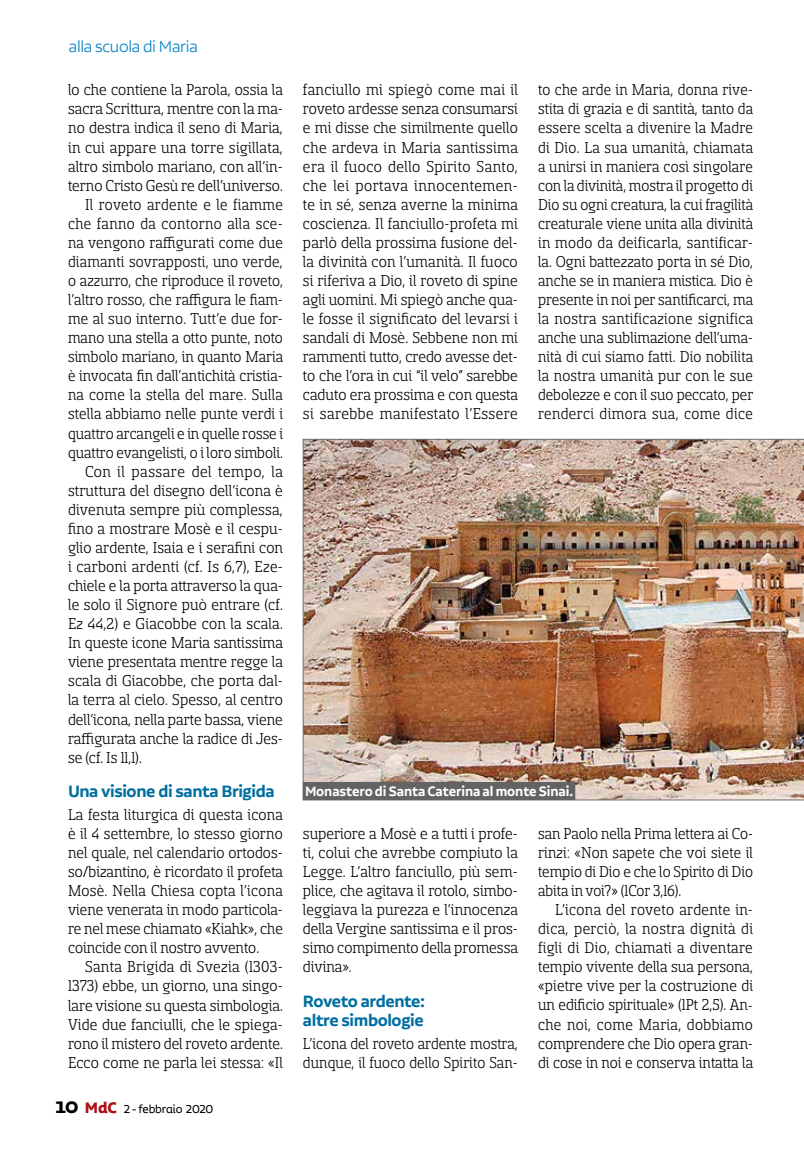
<style>
.page{position:relative;width:804px;height:1149px;background:#fff}
.page>*{position:absolute;margin:0;border:0;box-sizing:border-box;transform-origin:0 0}
.t1{font:600 19.5px/19px "Alvar Essential";letter-spacing:-.02em;color:#006ea0}
.t2{font:300 18.75px "Alvar Essential";letter-spacing:-.02em;color:#0081c9}
.t3{font:17.4px/19px "Sancoale Slab Norm";letter-spacing:.01em;color:#000;text-align:justify;scale:.93 1}
.t4{font:17.4px/19px "Sancoale Slab Norm";letter-spacing:.01em;color:#000;text-align:justify;scale:.91 1}
.t5{font:17.4px/19px "Sancoale Slab Norm";letter-spacing:.01em;color:#000;text-align:justify;scale:.92 1}
.t6{font:17.4px "Sancoale Slab Norm";letter-spacing:.03em;color:#000;scale:.93 1}
.t7{font:600 16.05px "Alvar Pro";letter-spacing:-.005em;color:#fff}
.t8{font:13.5px "Alvar Essential Alt";letter-spacing:-.015em;color:#000}
.s1{font-family:"Latina Essential";font-weight:700;font-size:21px}
.s2{font-weight:700;font-size:18px;color:#ae0e16}
.s3{font-family:"Sancoale Slab Norm Regular Ital"}
</style>
<div class="page">
<img style="left:303px;top:439px;width:501px;height:361px">
<div style="left:303px;top:781px;width:272px;height:18px;background:#646363"></div>
<p class="t2" style="left:69px;top:37px;width:130px">alla scuola di Maria</p>
<p class="t3" style="left:68px;top:81px;width:233px">lo che contiene la Parola, ossia la</p>
<p class="t3" style="left:68px;top:100px;width:232px">sacra Scrittura, mentre con la ma-</p>
<p class="t3" style="left:68px;top:119px;width:232px">no destra indica il seno di Maria,</p>
<p class="t3" style="left:68px;top:138px;width:232px">in cui appare una torre sigillata,</p>
<p class="t3" style="left:68px;top:157px;width:232px">altro simbolo mariano, con all’in-</p>
<p class="t3" style="left:68px;top:176px;width:232px">terno Cristo Gesù re dell’universo.</p>
<p class="t4" style="left:85px;top:195px;width:219px">Il roveto ardente e le fiamme</p>
<p class="t4" style="left:68px;top:214px;width:237px">che fanno da contorno alla sce-</p>
<p class="t4" style="left:68px;top:233px;width:238px">na vengono raffigurati come due</p>
<p class="t4" style="left:68px;top:252px;width:237px">diamanti sovrapposti, uno verde,</p>
<p class="t4" style="left:68px;top:271px;width:237px">o azzurro, che riproduce il roveto,</p>
<p class="t4" style="left:68px;top:290px;width:237px">l’altro rosso, che raffigura le fiam-</p>
<p class="t4" style="left:68px;top:309px;width:237px">me al suo interno. Tutt’e due for-</p>
<p class="t4" style="left:68px;top:328px;width:237px">mano una stella a otto punte, noto</p>
<p class="t4" style="left:68px;top:347px;width:238px">simbolo mariano, in quanto Maria</p>
<p class="t4" style="left:68px;top:366px;width:237px">è invocata fin dall’antichità cristia-</p>
<p class="t4" style="left:68px;top:385px;width:238px">na come la stella del mare. Sulla</p>
<p class="t4" style="left:68px;top:404px;width:238px">stella abbiamo nelle punte verdi i</p>
<p class="t4" style="left:68px;top:424px;width:238px">quattro arcangeli e in quelle rosse i</p>
<p class="t4" style="left:68px;top:443px;width:237px">quattro evangelisti, o i loro simboli.</p>
<p class="t6" style="left:85px;top:463px;width:214px">Con il passare del tempo, la</p>
<p class="t3" style="left:68px;top:481px;width:232px">struttura del disegno dell’icona è</p>
<p class="t3" style="left:68px;top:500px;width:232px">divenuta sempre più complessa,</p>
<p class="t3" style="left:68px;top:519px;width:232px">fino a mostrare Mosè e il cespu-</p>
<p class="t3" style="left:68px;top:538px;width:233px">glio ardente, Isaia e i serafini con</p>
<p class="t3" style="left:68px;top:557px;width:232px">i carboni ardenti (cf. Is 6,7), Eze-</p>
<p class="t3" style="left:68px;top:576px;width:232px">chiele e la porta attraverso la qua-</p>
<p class="t3" style="left:68px;top:595px;width:232px">le solo il Signore può entrare (cf.</p>
<p class="t3" style="left:68px;top:614px;width:232px">Ez 44,2) e Giacobbe con la scala.</p>
<p class="t3" style="left:68px;top:633px;width:233px">In queste icone Maria santissima</p>
<p class="t3" style="left:68px;top:652px;width:233px">viene presentata mentre regge la</p>
<p class="t3" style="left:68px;top:671px;width:232px">scala di Giacobbe, che porta dal-</p>
<p class="t3" style="left:68px;top:690px;width:232px">la terra al cielo. Spesso, al centro</p>
<p class="t3" style="left:68px;top:709px;width:232px">dell’icona, nella parte bassa, viene</p>
<p class="t3" style="left:68px;top:728px;width:232px">raffigurata anche la radice di Jes-</p>
<p class="t3" style="left:68px;top:747px;width:81px">se (cf. Is 11,1).</p>
<p class="t1" style="left:68px;top:781px;width:208px">Una visione di santa Brigida</p>
<p class="t5" style="left:68px;top:805px;width:235px">La festa liturgica di questa icona è il 4 settembre, lo stesso giorno nel quale, nel calendario ortodos&shy;so/bizantino, è ricordato il profeta Mosè. Nella Chiesa copta l’icona viene venerata in modo particola&shy;re nel mese chiamato «Kiahk», che coincide con il nostro avvento.</p>
<p class="t3" style="left:68px;top:957px;width:233px;text-indent:17px">Santa Brigida di Svezia (1303- 1373) ebbe, un giorno, una singo&shy;lare visione su questa simbologia.<br>Vide due fanciulli, che le spiega&shy;rono il mistero del roveto ardente.<br>Ecco come ne parla lei stessa: «Il</p>
<p class="t8" style="left:55px;top:1100px;width:160px"><span class="s1">10</span> <span class="s2">MdC</span> 2 - febbraio 2020</p>
<p class="t3" style="left:303px;top:81px;width:233px">fanciullo mi spiegò come mai il roveto ardesse senza consumarsi e mi disse che similmente quello che ardeva in Maria santissima era il fuoco dello Spirito Santo, che lei portava innocentemen&shy;te in sé, senza averne la minima coscienza. Il fanciullo-profeta mi parlò della prossima fusione del&shy;la divinità con l’umanità. Il fuoco si riferiva a Dio, il roveto di spine agli uomini. Mi spiegò anche qua&shy;le fosse il significato del levarsi i sandali di Mosè. Sebbene non mi rammenti tutto, credo avesse det&shy;to che l’ora in cui “il velo” sarebbe caduto era prossima e con questa si sarebbe manifestato l’Essere</p>
<p class="t4" style="left:538px;top:81px;width:238px">to che arde in Maria, donna rive&shy;stita di grazia e di santità, tanto da essere scelta a divenire la Madre di Dio. La sua umanità, chiamata a unirsi in maniera così singolare con la divinità, mostra il progetto di Dio su ogni creatura, la cui fragilità creaturale viene unita alla divinità in modo da deificarla, santificar&shy;la. Ogni battezzato porta in sé Dio, anche se in maniera mistica. Dio è presente in noi per santificarci, ma la nostra santificazione significa anche una sublimazione dell’uma&shy;nità di cui siamo fatti. Dio nobilita la nostra umanità pur con le sue debolezze e con il suo peccato, per renderci dimora sua, come dice</p>
<p class="t7" style="left:305px;top:782px;width:269px">Monastero di Santa Caterina al monte Sinai.</p>
<p class="t3" style="left:303px;top:824px;width:233px">superiore a Mosè e a tutti i profe&shy;ti, colui che avrebbe compiuto la Legge. L’altro fanciullo, più sem&shy;plice, che agitava il rotolo, simbo&shy;leggiava la purezza e l’innocenza della Vergine santissima e il pros&shy;simo compimento della promessa divina»<span class="s3">.</span></p>
<p class="t1" style="left:303px;top:990px;width:124px">Roveto ardente: altre simbologie</p>
<p class="t4" style="left:303px;top:1033px;width:237px">L’icona del roveto ardente mostra, dunque, il fuoco dello Spirito San-</p>
<p class="t4" style="left:538px;top:824px;width:238px">san Paolo nella Prima lettera ai Co&shy;rinzi: «Non sapete che voi siete il tempio di Dio e che lo Spirito di Dio abita in voi?» (1Cor 3,16).</p>
<p class="t5" style="left:538px;top:900px;width:235px;text-indent:17px">L’icona del roveto ardente in&shy;dica, perciò, la nostra dignità di figli di Dio, chiamati a diventare tempio vivente della sua persona, «pietre vive per la costruzione di un edificio spirituale» (1Pt 2,5). An&shy;che noi, come Maria, dobbiamo comprendere che Dio opera gran&shy;di cose in noi e conserva intatta la</p>
</div>
